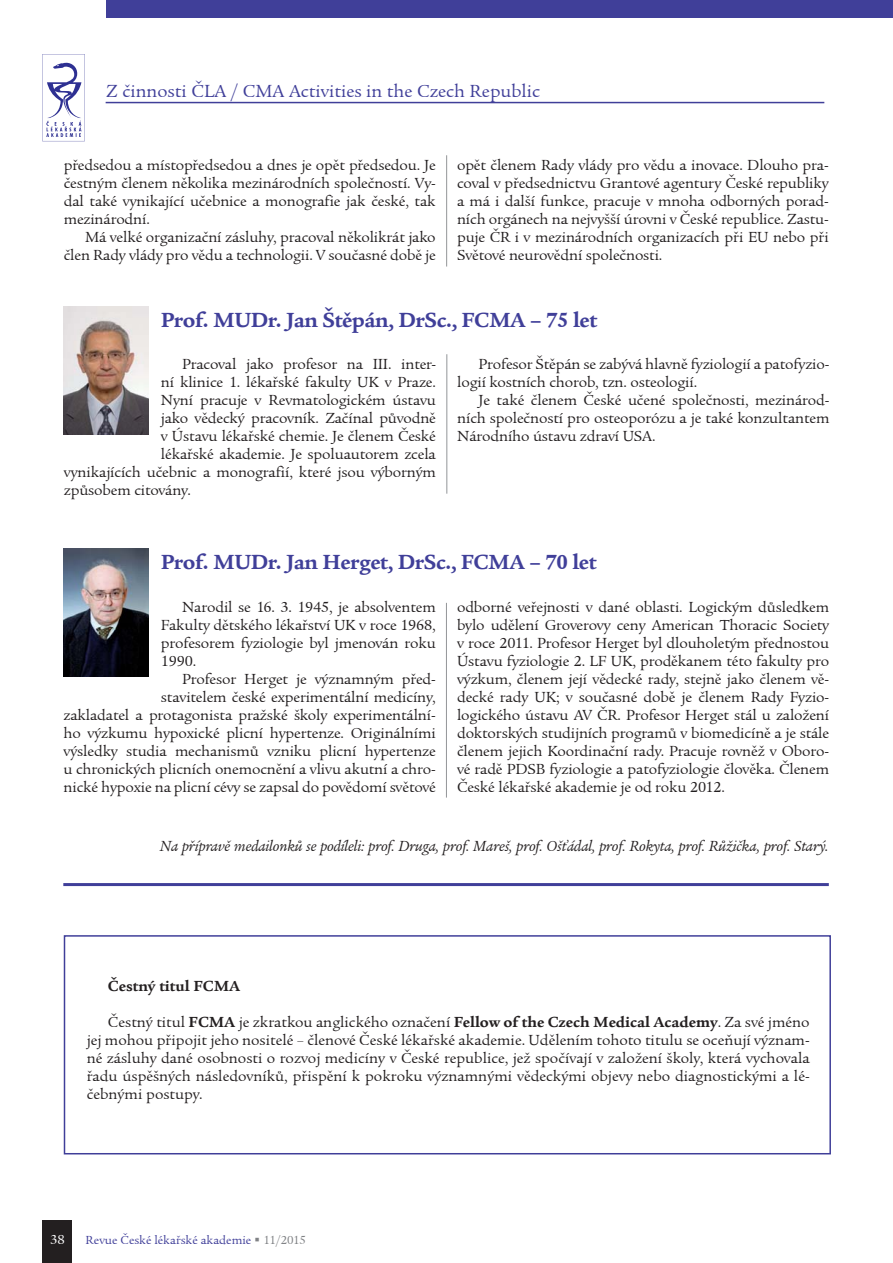
<style>
.page{position:relative;width:893px;height:1263px;background:#fff}
.page>*{position:absolute;margin:0;border:0;box-sizing:border-box;transform-origin:0 0}
.t1{font:700 21px "Legacy Serif Itc TEE";letter-spacing:-.02em;color:#403f99}
.t2{font:18px "Legacy Serif Itc TEE";color:#403f99}
.t3{font:15px/18px "Legacy Serif Itc TEE";letter-spacing:-.01em;color:#231f20;text-align:justify}
.t4{font:italic 15px "Legacy Serif Itc TEE";letter-spacing:-.01em;color:#231f20}
.t5{font:700 15px "Legacy Serif Itc TEE";color:#231f20}
.t6{font:13.5px "Legacy Serif Itc TEE";color:#fff}
.t7{font:12px "Legacy Serif Itc TEE";color:#403f99}
.s1{font-weight:700}
.s2{color:#808285}
</style>
<div class="page">
<div style="left:42px;top:1220px;width:30px;height:43px;background:#231f20"></div>
<div style="left:106px;top:0;width:787px;height:17px;background:#403f99"></div>
<hr style="left:106px;top:102px;width:718px;height:1px;background:#403f99">
<svg style="left:42px;top:54px;width:43px;height:87px"></svg>
<hr style="left:447px;top:354px;width:1px;height:140px;background:#939598">
<hr style="left:446px;top:603px;width:1px;height:195px;background:#939598">
<div style="left:64px;top:935px;width:767px;height:219px;border:2px solid #403f99"></div>
<hr style="left:63px;top:883px;width:766px;height:3px;background:#403f99">
<img style="left:63px;top:307px;width:85px;height:127px">
<img style="left:63px;top:549px;width:85px;height:127px">
<hr style="left:446px;top:155px;width:1px;height:112px;background:#939598">
<p class="t2" style="left:106px;top:80px;width:435px">Z èinnosti ÈLA / CMA Activities in the Czech Republic</p>
<p class="t3" style="left:64px;top:156px;width:374px">pøedsedou a místopøedsedou a dnes je opìt pøedsedou. Je èestným èlenem nìkolika mezinárodních spoleèností. Vy&shy;dal také vynikající uèebnice a monografie jak èeské, tak mezinárodní.</p>
<p class="t3" style="left:64px;top:228px;width:373px;text-align:right">Má velké organizaèní zásluhy, pracoval nìkolikrát jako èlen Rady vlády pro vìdu a technologii. V souèasné dobì je</p>
<p class="t3" style="left:457px;top:156px;width:373px">opìt èlenem Rady vlády pro vìdu a inovace. Dlouho pra&shy;coval v pøedsednictvu Grantové agentury Èeské republiky a má i další funkce, pracuje v mnoha odborných porad&shy;ních orgánech na nejvyšší úrovni v Èeské republice. Zastu&shy;puje ÈR i v mezinárodních organizacích pøi EU nebo pøi Svìtové neurovìdní spoleènosti.</p>
<h1 class="t1" style="left:161px;top:307px;width:438px">Prof. MUDr. Jan Štìpán, DrSc., FCMA – 75 let</h1>
<p class="t3" style="left:457px;top:355px;width:374px;text-indent:21px">Profesor Štìpán se zabývá hlavnì fyziologií a patofyzio&shy;logií kostních chorob, tzn. osteologií.</p>
<p class="t3" style="left:457px;top:391px;width:374px;text-indent:21px">Je také èlenem Èeské uèené spoleènosti, mezinárod&shy;ních spoleèností pro osteoporózu a je také konzultantem Národního ústavu zdraví USA.</p>
<p class="t3" style="left:182px;top:355px;width:255px">Pracoval jako profesor na III. inter-</p>
<p class="t3" style="left:161px;top:373px;width:277px">ní klinice 1. lékaøské fakulty UK v Praze.</p>
<p class="t3" style="left:161px;top:391px;width:277px">Nyní pracuje v Revmatologickém ústavu</p>
<p class="t3" style="left:161px;top:409px;width:277px">jako vìdecký pracovník. Zaèínal pùvodnì</p>
<p class="t3" style="left:161px;top:427px;width:276px">v Ústavu lékaøské chemie. Je èlenem Èeské</p>
<p class="t3" style="left:161px;top:445px;width:276px">lékaøské akademie. Je spoluautorem zcela</p>
<p class="t3" style="left:64px;top:463px;width:374px">vynikajících uèebnic a monografií, které jsou výborným</p>
<p class="t3" style="left:64px;top:481px;width:128px">zpùsobem citovány.</p>
<h1 class="t1" style="left:161px;top:549px;width:437px">Prof. MUDr. Jan Herget, DrSc., FCMA – 70 let</h1>
<p class="t3" style="left:457px;top:598px;width:374px">odborné veøejnosti v dané oblasti. Logickým dùsledkem bylo udìlení Groverovy ceny American Thoracic Society v roce 2011. Profesor Herget byl dlouholetým pøednostou Ústavu fyziologie 2. LF UK, prodìkanem této fakulty pro výzkum, èlenem její vìdecké rady, stejnì jako èlenem vì&shy;decké rady UK; v souèasné dobì je èlenem Rady Fyzio&shy;logického ústavu AV ÈR. Profesor Herget stál u založení doktorských studijních programù v biomedicínì a je stále èlenem jejich Koordinaèní rady. Pracuje rovnìž v Oboro&shy;vé radì PDSB fyziologie a patofyziologie èlovìka. Èlenem Èeské lékaøské akademie je od roku 2012.</p>
<p class="t3" style="left:161px;top:598px;width:276px;text-indent:21px">Narodil se 16. 3. 1945, je absolventem Fakulty dìtského lékaøství UK v roce 1968, profesorem fyziologie byl jmenován roku 1990.</p>
<p class="t3" style="left:64px;top:670px;width:374px;text-align:right">Profesor Herget je významným pøed-<br>stavitelem èeské experimentální medicíny,<br>zakladatel a protagonista pražské školy experimentální&shy;ho výzkumu hypoxické plicní hypertenze. Originálními výsledky studia mechanismù vzniku plicní hypertenze u chronických plicních onemocnìní a vlivu akutní a chro&shy;nické hypoxie na plicní cévy se zapsal do povìdomí svìtové</p>
<p class="t4" style="left:160px;top:837px;width:670px">Na pøípravì medailonkù se podíleli: prof. Druga, prof. Mareš, prof. Ošśádal, prof. Rokyta, prof. Rùžièka, prof. Starý.</p>
<p class="t5" style="left:108px;top:977px;width:134px">Èestný titul FCMA</p>
<p class="t3" style="left:87px;top:1013px;width:724px;text-indent:21px">Èestný titul <span class="s1">FCMA</span> je zkratkou anglického oznaèení <span class="s1">Fellow of the Czech Medical Academy</span>. Za své jméno jej mohou pøipojit jeho nositelé – èlenové Èeské lékaøské akademie. Udìlením tohoto titulu se oceòují význam&shy;né zásluhy dané osobnosti o rozvoj medicíny v Èeské republice, jež spoèívají v založení školy, která vychovala øadu úspìšných následovníkù, pøispìní k pokroku významnými vìdeckými objevy nebo diagnostickými a lé&shy;èebnými postupy.</p>
<p class="t6" style="left:50px;top:1231px;width:16px">38</p>
<p class="t7" style="left:86px;top:1233px;width:222px">Revue Èeské lékaøské akademie <span class="s2">▪ 11/2015</span></p>
</div>
